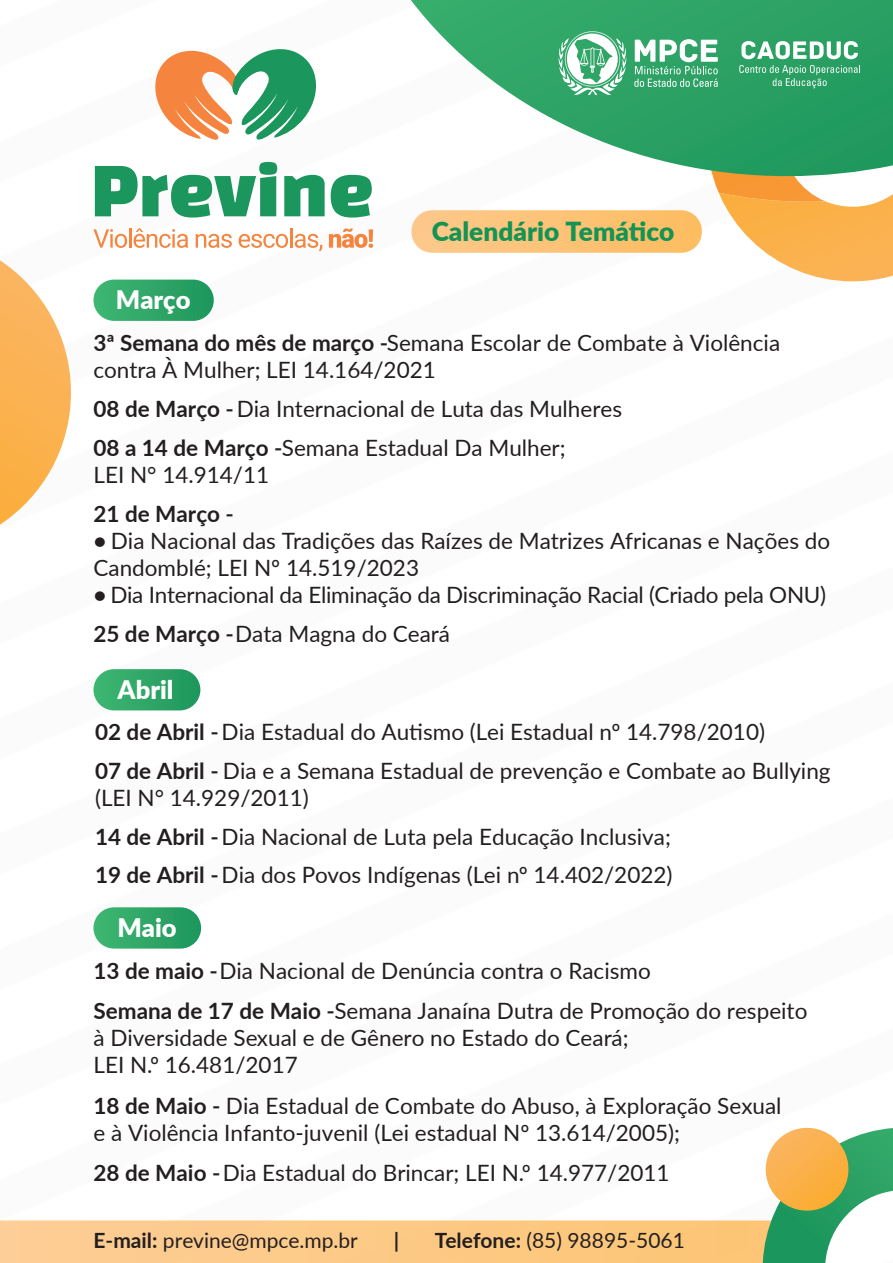
<style>
.page{position:relative;width:893px;height:1263px;background:#fff}
.page>*{position:absolute;margin:0;border:0;box-sizing:border-box;transform-origin:0 0}
.t1{font:900 26.25px "Lato";color:#149354}
.t2{font:900 25.5px "Lato";color:#fff}
.t3{font:22.5px/27px "Lato";color:#231f20}
.t4{font:700 22.5px "Lato";color:#231f20}
.t5{font:21px "Lato";color:#231f20}
.t6{font:700 21px "Lato";color:#231f20}
.s1{font-weight:700}
</style>
<div class="page">
<div style="left:93px;top:280px;width:121px;height:41px;background:linear-gradient(to right,#40b873,#1e965c);border-radius:21px"></div>
<svg style="left:411px;top:0;width:223px;height:153px"></svg>
<svg style="left:0;top:260px;width:71px;height:265px"></svg>
<svg style="left:763px;top:1128px;width:130px;height:135px"></svg>
<svg style="left:766px;top:1128px;width:82px;height:82px;background:#fab049"></svg>
<svg style="left:95px;top:162px;width:182px;height:56px"></svg>
<svg style="left:284px;top:175px;width:41px;height:41px;background:#45a97a"></svg>
<svg style="left:331px;top:175px;width:41px;height:43px"></svg>
<svg style="left:93px;top:229px;width:34px;height:19px"></svg>
<hr style="left:129px;top:228px;width:2px;height:20px;background:#f5843f">
<svg style="left:134px;top:228px;width:54px;height:20px"></svg>
<svg style="left:196px;top:234px;width:36px;height:14px"></svg>
<svg style="left:239px;top:234px;width:49px;height:14px"></svg>
<hr style="left:290px;top:228px;width:2px;height:20px;background:#f5843f">
<svg style="left:295px;top:234px;width:27px;height:17px"></svg>
<svg style="left:329px;top:228px;width:44px;height:20px"></svg>
<svg style="left:155px;top:49px;width:161px;height:91px"></svg>
<div style="left:93px;top:669px;width:107px;height:41px;background:linear-gradient(to right,#41b873,#1e955c);border-radius:21px"></div>
<svg style="left:558px;top:31px;width:68px;height:64px"></svg>
<svg style="left:634px;top:0;width:259px;height:281px"></svg>
<img style="left:411px;top:210px;width:291px;height:43px">
<div style="left:93px;top:907px;width:108px;height:41px;background:linear-gradient(to right,#41b874,#1e965c);border-radius:21px"></div>
<p class="t1" style="left:432px;top:211px;width:244px">Calendário Temático</p>
<p class="t2" style="left:116px;top:281px;width:76px">Março</p>
<p class="t3" style="left:93px;top:328px;width:688px"><span class="s1">3ª Semana do mês de março -</span> Semana Escolar de Combate à Violência contra À Mulher; LEI 14.164/2021</p>
<p class="t3" style="left:93px;top:388px;width:530px;line-height:39px"><span class="s1">08 de Março -</span> Dia Internacional de Luta das Mulheres<br><span class="s1">08 a 14 de Março -</span> Semana Estadual Da Mulher;</p>
<p class="t3" style="left:93px;top:460px;width:177px">LEI N° 14.914/11</p>
<p class="t4" style="left:93px;top:497px;width:142px">21 de Março -</p>
<p class="t3" style="left:93px;top:526px;width:738px"><span class="s1">•</span> Dia Nacional das Tradições das Raízes de Matrizes Africanas e Nações do<br>Candomblé; LEI Nº 14.519/2023</p>
<p class="t3" style="left:93px;top:574px;width:734px;line-height:39px"><span class="s1">•</span> Dia Internacional da Eliminação da Discriminação Racial (Criado pela ONU)<br><span class="s1">25 de Março -</span> Data Magna do Ceará</p>
<p class="t2" style="left:118px;top:670px;width:57px">Abril</p>
<p class="t3" style="left:95px;top:712px;width:737px;line-height:39px"><span class="s1">02 de Abril -</span> Dia Estadual do Autismo (Lei Estadual nº 14.798/2010)<br><span class="s1">07 de Abril -</span> Dia e a Semana Estadual de prevenção e Combate ao Bullying</p>
<p class="t3" style="left:95px;top:778px;width:579px;line-height:38.2px">(LEI N° 14.929/2011)<br><span class="s1">14 de Abril -</span> Dia Nacional de Luta pela Educação Inclusiva;<br><span class="s1">19 de Abril -</span> Dia dos Povos Indígenas (Lei nº 14.402/2022)</p>
<p class="t2" style="left:117px;top:908px;width:61px">Maio</p>
<p class="t3" style="left:93px;top:949px;width:715px;line-height:40.5px"><span class="s1">13 de maio -</span> Dia Nacional de Denúncia contra o Racismo<br><span class="s1">Semana de 17 de Maio -</span> Semana Janaína Dutra de Promoção do respeito</p>
<p class="t3" style="left:93px;top:1023px;width:537px">à Diversidade Sexual e de Gênero no Estado do Ceará;<br>LEI N.º 16.481/2017</p>
<p class="t3" style="left:93px;top:1091px;width:690px"><span class="s1">18 de Maio -</span> Dia Estadual de Combate do Abuso, à Exploração Sexual e à Violência Infanto-juvenil (Lei estadual Nº 13.614/2005);</p>
<p class="t3" style="left:93px;top:1158px;width:578px"><span class="s1">28 de Maio -</span> Dia Estadual do Brincar; LEI N.º 14.977/2011</p>
<p class="t5" style="left:93px;top:1225px;width:266px"><span class="s1">E-mail:</span> previne@mpce.mp.br</p>
<p class="t6" style="left:394px;top:1225px;width:7px">|</p>
<p class="t5" style="left:435px;top:1225px;width:251px"><span class="s1">Telefone:</span> (85) 98895-5061</p>
</div>
